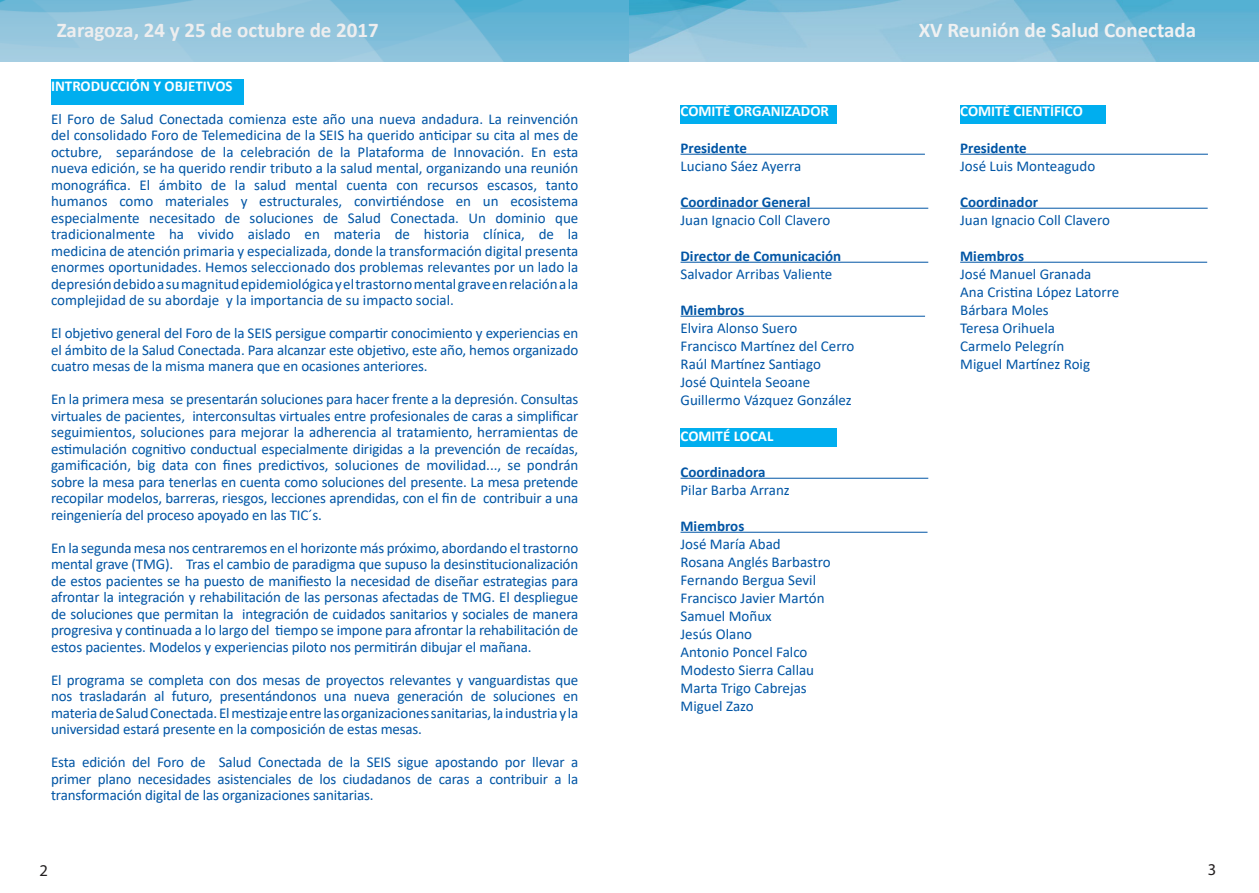
<style>
.page{position:relative;width:1259px;height:893px;background:#fff}
.page>*{position:absolute;margin:0;border:0;box-sizing:border-box;transform-origin:0 0}
.t1{font:700 21px "Calibri";color:#eeeeef}
.t2{font:700 21px "Calibri";color:#f0f1f2}
.t3{font:16.5px "Myriad Pro";color:#231f20}
.t4{font:15px/16.5px "Calibri";color:#0155a5;text-align:justify}
.t5{font:700 15px "Calibri";color:#0155a5}
.t6{font:700 15px "Calibri";color:#fff}
</style>
<div class="page">
<img style="left:0;top:0;width:1259px;height:62px">
<div style="left:51px;top:79px;width:193px;height:26px;background:#00aeef"></div>
<div style="left:960px;top:105px;width:146px;height:19px;background:#00aeef"></div>
<div style="left:680px;top:428px;width:157px;height:18px;background:#00aeef"></div>
<div style="left:680px;top:105px;width:157px;height:19px;background:#00aeef"></div>
<hr style="left:680px;top:154px;width:245px;height:1px;background:#0155a5">
<hr style="left:680px;top:208px;width:248px;height:1px;background:#0155a5">
<hr style="left:680px;top:262px;width:248px;height:1px;background:#0155a5">
<hr style="left:680px;top:316px;width:245px;height:1px;background:#0155a5">
<hr style="left:680px;top:478px;width:248px;height:1px;background:#0155a5">
<hr style="left:680px;top:532px;width:247px;height:1px;background:#0155a5">
<hr style="left:960px;top:154px;width:248px;height:1px;background:#0155a5">
<hr style="left:960px;top:208px;width:247px;height:1px;background:#0155a5">
<hr style="left:960px;top:262px;width:247px;height:1px;background:#0155a5">
<h1 class="t1" style="left:57px;top:15px;width:324px">Zaragoza, 24 y 25 de octubre de 2017</h1>
<h1 class="t2" style="left:918px;top:15px;width:279px">XV Reunión de Salud Conectada</h1>
<p class="t6" style="left:51px;top:75px;width:183px">INTRODUCCIÓN Y OBJETIVOS</p>
<p class="t4" style="left:51px;top:110px;width:529px">El Foro de Salud Conectada comienza este año una nueva andadura. La reinvención del consolidado Foro de Telemedicina de la SEIS ha querido anticipar su cita al mes de</p>
<p class="t4" style="left:51px;top:143px;width:529px">octubre, separándose de la celebración de la Plataforma de Innovación. En esta</p>
<p class="t4" style="left:51px;top:160px;width:529px">nueva edición, se ha querido rendir tributo a la salud mental, organizando una reunión</p>
<p class="t4" style="left:51px;top:176px;width:529px">monográfica. El ámbito de la salud mental cuenta con recursos escasos, tanto</p>
<p class="t4" style="left:51px;top:193px;width:529px">humanos como materiales y estructurales, convirtiéndose en un ecosistema</p>
<p class="t4" style="left:51px;top:209px;width:529px">especialmente necesitado de soluciones de Salud Conectada. Un dominio que</p>
<p class="t4" style="left:51px;top:226px;width:529px">tradicionalmente ha vivido aislado en materia de historia clínica, de la</p>
<p class="t4" style="left:51px;top:242px;width:529px">medicina de atención primaria y especializada, donde la transformación digital presenta</p>
<p class="t4" style="left:51px;top:259px;width:529px">enormes oportunidades. Hemos seleccionado dos problemas relevantes por un lado la</p>
<p class="t4" style="left:51px;top:275px;width:529px">depresión debido a su magnitud epidemiológica y el trastorno mental grave en relación a la</p>
<p class="t4" style="left:51px;top:292px;width:404px">complejidad de su abordaje y la importancia de su impacto social.</p>
<p class="t4" style="left:51px;top:325px;width:529px">El objetivo general del Foro de la SEIS persigue compartir conocimiento y experiencias en el ámbito de la Salud Conectada. Para alcanzar este objetivo, este año, hemos organizado cuatro mesas de la misma manera que en ocasiones anteriores.</p>
<p class="t4" style="left:51px;top:391px;width:529px">En la primera mesa se presentarán soluciones para hacer frente a la depresión. Consultas virtuales de pacientes, interconsultas virtuales entre profesionales de caras a simplificar seguimientos, soluciones para mejorar la adherencia al tratamiento, herramientas de</p>
<p class="t4" style="left:51px;top:440px;width:529px">estimulación cognitivo conductual especialmente dirigidas a la prevención de recaídas, gamificación, big data con fines predictivos, soluciones de movilidad..., se pondrán</p>
<p class="t4" style="left:51px;top:473px;width:529px">sobre la mesa para tenerlas en cuenta como soluciones del presente. La mesa pretende recopilar modelos, barreras, riesgos, lecciones aprendidas, con el fin de contribuir a una reingeniería del proceso apoyado en las TIC´s.</p>
<p class="t4" style="left:51px;top:539px;width:529px">En la segunda mesa nos centraremos en el horizonte más próximo, abordando el trastorno mental grave (TMG). Tras el cambio de paradigma que supuso la desinstitucionalización de estos pacientes se ha puesto de manifiesto la necesidad de diseñar estrategias para afrontar la integración y rehabilitación de las personas afectadas de TMG. El despliegue de soluciones que permitan la integración de cuidados sanitarios y sociales de manera progresiva y continuada a lo largo del tiempo se impone para afrontar la rehabilitación de estos pacientes. Modelos y experiencias piloto nos permitirán dibujar el mañana.</p>
<p class="t4" style="left:51px;top:671px;width:529px">El programa se completa con dos mesas de proyectos relevantes y vanguardistas que nos trasladarán al futuro, presentándonos una nueva generación de soluciones en</p>
<p class="t4" style="left:51px;top:704px;width:529px">materia de Salud Conectada. El mestizaje entre las organizaciones sanitarias, la industria y la</p>
<p class="t4" style="left:51px;top:721px;width:372px">universidad estará presente en la composición de estas mesas.</p>
<p class="t4" style="left:51px;top:754px;width:529px">Esta edición del Foro de Salud Conectada de la SEIS sigue apostando por llevar a</p>
<p class="t4" style="left:51px;top:770px;width:529px">primer plano necesidades asistenciales de los ciudadanos de caras a contribuir a la</p>
<p class="t4" style="left:51px;top:787px;width:324px">transformación digital de las organizaciones sanitarias.</p>
<p class="t6" style="left:680px;top:101px;width:150px">COMITÉ ORGANIZADOR</p>
<p class="t5" style="left:680px;top:137px;width:68px">Presidente</p>
<p class="t4" style="left:680px;top:157px;width:122px">Luciano Sáez Ayerra</p>
<p class="t5" style="left:680px;top:191px;width:132px">Coordinador General</p>
<p class="t4" style="left:680px;top:211px;width:151px">Juan Ignacio Coll Clavero</p>
<p class="t5" style="left:680px;top:245px;width:162px">Director de Comunicación</p>
<p class="t4" style="left:680px;top:265px;width:153px">Salvador Arribas Valiente</p>
<p class="t5" style="left:680px;top:299px;width:65px">Miembros</p>
<p class="t4" style="left:680px;top:319px;width:118px">Elvira Alonso Suero</p>
<p class="t4" style="left:680px;top:337px;width:175px">Francisco Martínez del Cerro</p>
<p class="t4" style="left:680px;top:355px;width:142px">Raúl Martínez Santiago</p>
<p class="t4" style="left:680px;top:373px;width:131px">José Quintela Seoane</p>
<p class="t4" style="left:680px;top:391px;width:173px">Guillermo Vázquez González</p>
<p class="t6" style="left:680px;top:425px;width:94px">COMITÉ LOCAL</p>
<p class="t5" style="left:680px;top:461px;width:86px">Coordinadora</p>
<p class="t4" style="left:680px;top:481px;width:111px">Pilar Barba Arranz</p>
<p class="t5" style="left:680px;top:515px;width:65px">Miembros</p>
<p class="t4" style="left:680px;top:535px;width:102px">José María Abad</p>
<p class="t4" style="left:680px;top:553px;width:152px">Rosana Anglés Barbastro</p>
<p class="t4" style="left:680px;top:571px;width:137px">Fernando Bergua Sevil</p>
<p class="t4" style="left:680px;top:589px;width:145px">Francisco Javier Martón</p>
<p class="t4" style="left:680px;top:607px;width:93px">Samuel Moñux</p>
<p class="t4" style="left:680px;top:625px;width:73px">Jesús Olano</p>
<p class="t4" style="left:680px;top:643px;width:128px">Antonio Poncel Falco</p>
<p class="t4" style="left:680px;top:661px;width:135px">Modesto Sierra Callau</p>
<p class="t4" style="left:680px;top:679px;width:128px">Marta Trigo Cabrejas</p>
<p class="t4" style="left:680px;top:697px;width:75px">Miguel Zazo</p>
<p class="t6" style="left:960px;top:101px;width:124px">COMITÉ CIENTÍFICO</p>
<p class="t5" style="left:960px;top:137px;width:68px">Presidente</p>
<p class="t4" style="left:960px;top:157px;width:137px">José Luis Monteagudo</p>
<p class="t5" style="left:960px;top:191px;width:79px">Coordinador</p>
<p class="t4" style="left:960px;top:211px;width:151px">Juan Ignacio Coll Clavero</p>
<p class="t5" style="left:960px;top:245px;width:65px">Miembros</p>
<p class="t4" style="left:960px;top:265px;width:133px">José Manuel Granada</p>
<p class="t4" style="left:960px;top:283px;width:160px">Ana Cristina López Latorre</p>
<p class="t4" style="left:960px;top:301px;width:90px">Bárbara Moles</p>
<p class="t4" style="left:960px;top:319px;width:96px">Teresa Orihuela</p>
<p class="t4" style="left:960px;top:337px;width:106px">Carmelo Pelegrín</p>
<p class="t4" style="left:960px;top:355px;width:131px">Miguel Martínez Roig</p>
<p class="t3" style="left:39px;top:860px;width:10px">2</p>
<p class="t3" style="left:1207px;top:859px;width:10px">3</p>
</div>
